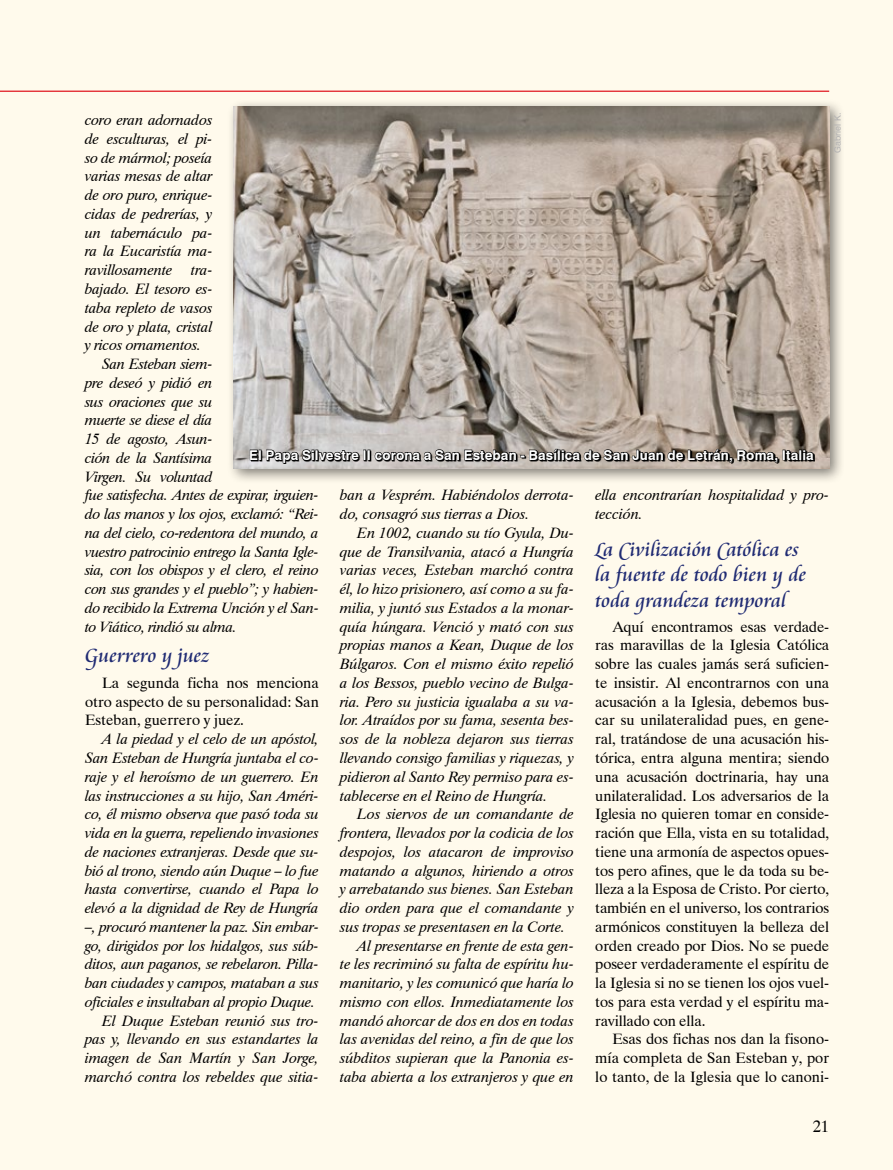
<style>
.page{position:relative;width:893px;height:1170px;background:#fff}
.page>*{position:absolute;margin:0;border:0;box-sizing:border-box;transform-origin:0 0}
.t1{font:21px/25.2px "Cataneo Especial";letter-spacing:-.005em;color:#202b73}
.t2{font:16.5px "Dutch 801 BT";color:#000}
.t3{font:italic 15px/18.8px "Dutch 801 BT";letter-spacing:-.01em;color:#000;text-align:justify}
.t4{font:15px/18.8px "Dutch 801 BT";color:#000;text-align:justify}
.t5{font:700 13.5px "Swiss 721 BT";letter-spacing:.01em;color:#fff}
.t6{font:9px "Swiss 721 BT";color:#b3b2b2}
</style>
<div class="page">
<div style="left:0;top:0;width:893px;height:1169px;background:#fffaec"></div>
<hr style="left:0;top:91px;width:829px;height:1px;background:#df0d17">
<div style="left:226px;top:99px;width:619px;height:385px;background:#000;opacity:.5"></div>
<img style="left:234px;top:106px;width:595px;height:362px">
<svg style="left:251px;top:463px;width:563px;height:1px"></svg>
<svg style="left:250px;top:448px;width:564px;height:15px;background:#5d5854"></svg>
<p class="t6" style="left:832px;top:153px;width:42px;rotate:-90deg">Gabriel K.</p>
<p class="t3" style="left:85px;top:110px;width:129px">coro eran adornados de esculturas, el pi&shy;so de mármol; poseía varias mesas de altar de oro puro, enrique&shy;cidas de pedrerías, y un tabernáculo pa&shy;ra la Eucaristía ma&shy;ravillosamente</p>
<p class="t3" style="left:191px;top:260px;width:23px">tra-</p>
<p class="t3" style="left:85px;top:279px;width:129px">bajado. El tesoro es-</p>
<p class="t3" style="left:85px;top:298px;width:129px">taba repleto de vasos</p>
<p class="t3" style="left:85px;top:316px;width:129px">de oro y plata, cristal</p>
<p class="t3" style="left:85px;top:335px;width:118px">y ricos ornamentos.</p>
<p class="t3" style="left:102px;top:354px;width:112px">San Esteban siem-</p>
<p class="t3" style="left:85px;top:373px;width:129px">pre deseó y pidió en</p>
<p class="t3" style="left:85px;top:391px;width:129px">sus oraciones que su</p>
<p class="t3" style="left:85px;top:410px;width:129px">muerte se diese el día</p>
<p class="t3" style="left:85px;top:429px;width:129px">15 de agosto, Asun-</p>
<p class="t3" style="left:85px;top:448px;width:129px">ción de la Santísima</p>
<p class="t3" style="left:85px;top:466px;width:129px">Virgen. Su voluntad</p>
<p class="t3" style="left:85px;top:485px;width:235px">fue satisfecha. Antes de expirar, irguien-</p>
<p class="t3" style="left:85px;top:504px;width:235px">do las manos y los ojos, exclamó: “Rei-</p>
<p class="t3" style="left:85px;top:523px;width:235px">na del cielo, co-redentora del mundo, a</p>
<p class="t3" style="left:85px;top:541px;width:235px">vuestro patrocinio entrego la Santa Igle-</p>
<p class="t3" style="left:85px;top:560px;width:235px">sia, con los obispos y el clero, el reino</p>
<p class="t3" style="left:85px;top:579px;width:235px">con sus grandes y el pueblo”; y habien-</p>
<p class="t3" style="left:85px;top:598px;width:235px">do recibido la Extrema Unción y el San-</p>
<p class="t3" style="left:85px;top:616px;width:153px">to Viático, rindió su alma.</p>
<h1 class="t1" style="left:85px;top:644px;width:126px">Guerrero y juez</h1>
<p class="t4" style="left:85px;top:673px;width:235px;text-indent:17px">La segunda ficha nos menciona otro aspecto de su personalidad: San Esteban, guerrero y juez.</p>
<p class="t3" style="left:85px;top:729px;width:235px;text-align:right">A la piedad y el celo de un apóstol, San Esteban de Hungría juntaba el co&shy;raje y el heroísmo de un guerrero. En las instrucciones a su hijo, San Améri&shy;co, él mismo observa que pasó toda su vida en la guerra, repeliendo invasiones de naciones extranjeras. Desde que su&shy;bió al trono, siendo aún Duque – lo fue hasta convertirse, cuando el Papa lo elevó a la dignidad de Rey de Hungría –, procuró mantener la paz. Sin embar&shy;go, dirigidos por los hidalgos, sus súb&shy;ditos, aun paganos, se rebelaron. Pilla&shy;ban ciudades y campos, mataban a sus oficiales e insultaban al propio Duque.<br>El Duque Esteban reunió sus tro&shy;pas y, llevando en sus estandartes la imagen de San Martín y San Jorge, marchó contra los rebeldes que sitia-</p>
<p class="t5" style="left:249px;top:447px;width:566px">El Papa Silvestre II corona a San Esteban - Basílica de San Juan de Letrán, Roma, Italia</p>
<p class="t3" style="left:340px;top:485px;width:235px">ban a Vesprém. Habiéndolos derrota&shy;do, consagró sus tierras a Dios.</p>
<p class="t3" style="left:340px;top:523px;width:235px;text-indent:17px">En 1002, cuando su tío Gyula, Du&shy;que de Transilvania, atacó a Hungría varias veces, Esteban marchó contra él, lo hizo prisionero, así como a su fa&shy;milia, y juntó sus Estados a la monar&shy;quía húngara. Venció y mató con sus propias manos a Kean, Duque de los Búlgaros. Con el mismo éxito repelió a los Bessos, pueblo vecino de Bulga&shy;ria. Pero su justicia igualaba a su va&shy;lor. Atraídos por su fama, sesenta bes&shy;sos de la nobleza dejaron sus tierras llevando consigo familias y riquezas, y pidieron al Santo Rey permiso para es&shy;tablecerse en el Reino de Hungría.</p>
<p class="t3" style="left:357px;top:804px;width:218px">Los siervos de un comandante de</p>
<p class="t3" style="left:340px;top:823px;width:235px">frontera, llevados por la codicia de los</p>
<p class="t3" style="left:340px;top:841px;width:235px">despojos, los atacaron de improviso</p>
<p class="t3" style="left:340px;top:860px;width:235px">matando a algunos, hiriendo a otros</p>
<p class="t3" style="left:340px;top:879px;width:235px">y arrebatando sus bienes. San Esteban</p>
<p class="t3" style="left:340px;top:898px;width:235px">dio orden para que el comandante y</p>
<p class="t3" style="left:340px;top:916px;width:227px">sus tropas se presentasen en la Corte.</p>
<p class="t3" style="left:357px;top:935px;width:218px">Al presentarse en frente de esta gen-</p>
<p class="t3" style="left:340px;top:954px;width:235px">te les recriminó su falta de espíritu hu-</p>
<p class="t3" style="left:340px;top:973px;width:235px">manitario, y les comunicó que haría lo</p>
<p class="t3" style="left:340px;top:991px;width:235px">mismo con ellos. Inmediatamente los</p>
<p class="t3" style="left:340px;top:1010px;width:235px">mandó ahorcar de dos en dos en todas</p>
<p class="t3" style="left:340px;top:1029px;width:235px">las avenidas del reino, a fin de que los</p>
<p class="t3" style="left:340px;top:1048px;width:235px">súbditos supieran que la Panonia es-</p>
<p class="t3" style="left:340px;top:1066px;width:235px">taba abierta a los extranjeros y que en</p>
<p class="t3" style="left:595px;top:485px;width:235px">ella encontrarían hospitalidad y pro&shy;tección.</p>
<h1 class="t1" style="left:595px;top:538px;width:212px">La Civilización Católica es la fuente de todo bien y de toda grandeza temporal</h1>
<p class="t4" style="left:595px;top:617px;width:235px;text-indent:17px">Aquí encontramos esas verdade&shy;ras maravillas de la Iglesia Católica sobre las cuales jamás será suficien&shy;te insistir. Al encontrarnos con una acusación a la Iglesia, debemos bus&shy;car su unilateralidad pues, en gene&shy;ral, tratándose de una acusación his&shy;tórica, entra alguna mentira; siendo una acusación doctrinaria, hay una unilateralidad. Los adversarios de la Iglesia no quieren tomar en conside&shy;ración que Ella, vista en su totalidad, tiene una armonía de aspectos opues&shy;tos pero afines, que le da toda su be&shy;lleza a la Esposa de Cristo. Por cierto, también en el universo, los contrarios armónicos constituyen la belleza del orden creado por Dios. No se puede poseer verdaderamente el espíritu de la Iglesia si no se tienen los ojos vuel&shy;tos para esta verdad y el espíritu ma&shy;ravillado con ella.</p>
<p class="t4" style="left:595px;top:1029px;width:235px;text-indent:17px">Esas dos fichas nos dan la fisono&shy;mía completa de San Esteban y, por lo tanto, de la Iglesia que lo canoni-</p>
<p class="t2" style="left:813px;top:1116px;width:18px">21</p>
</div>
